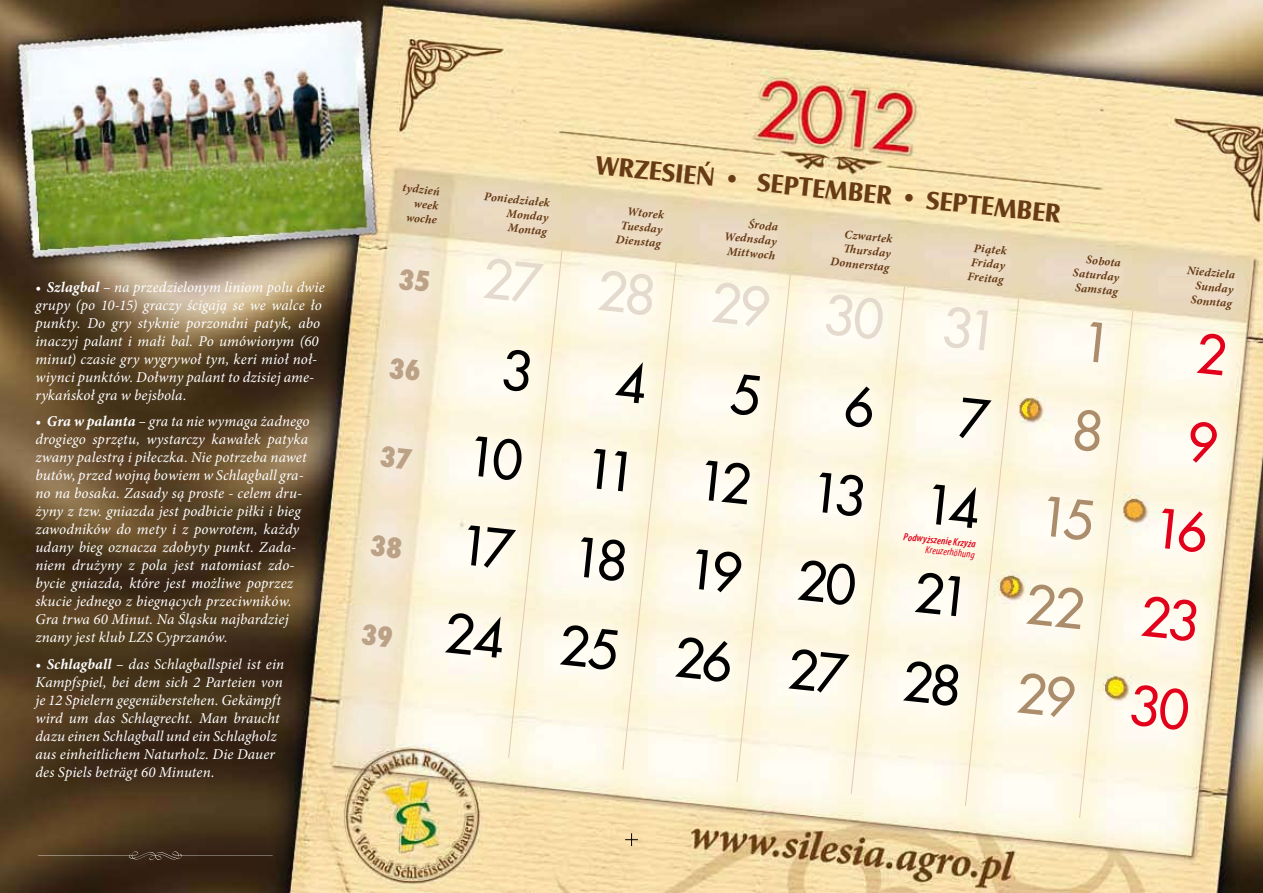
<style>
.page{position:relative;width:1263px;height:893px;background:#fff}
.page>*{position:absolute;margin:0;border:0;box-sizing:border-box;transform-origin:0 0}
.t1{font:52.5px/89.2px "Futura LT";color:#000}
.t2{font:52.5px "Futura LT";color:#e5dace}
.t3{font:52.5px "Futura LT";color:#ab8d6c}
.t4{font:700 27px "Castle TCE";color:#673b15}
.t5{font:800 condensed 27px "Futura LT";color:#bba186}
.t6{font:italic 15px/18px "Minion Pro";letter-spacing:.005em;color:#fff}
.t7{font:italic 700 12px/14.4px "Minion Pro";color:#673b15;text-align:right}
.t8{font:italic 600 condensed 10.5px "Myriad Pro";color:#e2001a}
.t9{font:italic condensed 10.5px "Myriad Pro";color:#e2001a}
.s1{font-weight:700}
.s2{font-weight:800;font-stretch:condensed;font-size:27px;color:#bba186}
.s3{font-weight:400;font-stretch:normal;font-size:52.5px;color:#000}
.s4{color:#e2001a}
.s5{color:#ab8d6c}
</style>
<div class="page">
<img style="left:0;top:0;width:1263px;height:893px">
<svg style="left:625px;top:833px;width:13px;height:13px"></svg>
<svg style="left:38px;top:851px;width:235px;height:9px;background:#473524"></svg>
<svg style="left:389px;top:357px;width:32px;height:24px"></svg>
<svg style="left:1196px;top:332px;width:30px;height:43px"></svg>
<svg style="left:502px;top:250px;width:61px;height:509px;background:#fdf6e1"></svg>
<svg style="left:614px;top:262px;width:63px;height:509px;background:#fdf6e2"></svg>
<svg style="left:730px;top:274px;width:61px;height:509px;background:#fdf6e2"></svg>
<svg style="left:844px;top:286px;width:61px;height:509px;background:#fdf6e2"></svg>
<svg style="left:1073px;top:310px;width:61px;height:509px;background:#fcf5de"></svg>
<svg style="left:1188px;top:421px;width:30px;height:43px"></svg>
<svg style="left:370px;top:535px;width:32px;height:24px"></svg>
<svg style="left:929px;top:298px;width:90px;height:509px"></svg>
<svg style="left:361px;top:624px;width:32px;height:23px"></svg>
<p class="t6" style="left:36px;top:278px;width:291px">• <span class="s1">Szlagbal</span> – na przedzielonym liniom polu dwie grupy (po 10-15) graczy ścigają se we walce ło punkty. Do gry styknie porzondni patyk, abo inaczyj palant i małi bal. Po umówionym (60 minut) czasie gry wygrywoł tyn, keri mioł noł&shy;wiynci punktów. Dołwny palant to dzisiej ame&shy;rykańskoł gra w bejsbola.</p>
<p class="t6" style="left:35px;top:412px;width:276px">• <span class="s1">Gra w palanta</span> – gra ta nie wymaga żadnego drogiego sprzętu, wystarczy kawałek patyka zwany palestrą i piłeczka. Nie potrzeba nawet butów, przed wojną bowiem w Schlagball gra&shy;no na bosaka. Zasady są proste - celem dru&shy;żyny z tzw. gniazda jest podbicie piłki i bieg zawodników do mety i z powrotem, każdy udany bieg oznacza zdobyty punkt. Zada&shy;niem drużyny z pola jest natomiast zdo&shy;bycie gniazda, które jest możliwe poprzez skucie jednego z biegnących przeciwników.<br>Gra trwa 60 Minut. Na Śląsku najbardziej znany jest klub LZS Cyprzanów.</p>
<p class="t6" style="left:35px;top:655px;width:250px">• <span class="s1">Schlagball</span> – das Schlagballspiel ist ein Kampfspiel, bei dem sich 2 Parteien von je 12 Spielern gegenüberstehen. Gekämpft wird um das Schlagrecht. Man braucht dazu einen Schlagball und ein Schlagholz aus einheitlichem Naturholz. Die Dauer des Spiels beträgt 60 Minuten.</p>
<h2 class="t4" style="left:598px;top:149px;width:469px;rotate:6deg">WRZESIEŃ • SEPTEMBER • SEPTEMBER</h2>
<p class="t7" style="left:403px;top:180px;width:39px;rotate:6deg">tydzień week woche</p>
<p class="t7" style="left:509px;top:191px;width:43px;text-align:justify;text-indent:-24px;rotate:6deg">Poniedziałek Monday Montag</p>
<p class="t7" style="left:620px;top:203px;width:47px;text-align:justify;text-indent:8px;rotate:6deg">Wtorek Tuesday Dienstag</p>
<p class="t7" style="left:726px;top:214px;width:54px;rotate:6deg">Środa<br>Wednsday<br>Mittwoch</p>
<p class="t7" style="left:834px;top:226px;width:61px;rotate:6deg">Czwartek<br>Th ursday<br>Donnerstag</p>
<p class="t7" style="left:971px;top:240px;width:38px;text-align:justify;rotate:6deg">Piątek Friday Freitag</p>
<p class="t7" style="left:1075px;top:251px;width:48px;rotate:6deg">Sobota<br>Saturday<br>Samstag</p>
<p class="t7" style="left:1194px;top:263px;width:43px;text-align:justify;text-indent:-7px;rotate:6deg">Niedziela Sunday Sonntag</p>
<h1 class="t2" style="left:403px;top:235px;width:603px;rotate:6deg"><span class="s2">35</span> 27 28 29 30 31</h1>
<h2 class="t5" style="left:382px;top:440px;width:144px;rotate:6deg">37 <span class="s3">10</span></h2>
<h1 class="t1" style="left:590px;top:423px;width:283px;rotate:6deg">11 12 13</h1>
<h1 class="t3" style="left:1043px;top:482px;width:170px;rotate:6deg">15 <span class="s4">16</span></h1>
<h1 class="t1" style="left:459px;top:499px;width:750px;rotate:6deg">17 18 19 20 21 <span class="s5">22</span> <span class="s4">23<br></span>24 25 26 27 28 <span class="s5">29</span> <span class="s4">30</span></h1>
<p class="t8" style="left:904px;top:531px;width:74px;rotate:6deg">Podwyższenie Krzyża</p>
<p class="t9" style="left:926px;top:543px;width:51px;rotate:6deg">Kreuzerhöhung</p>
</div>
